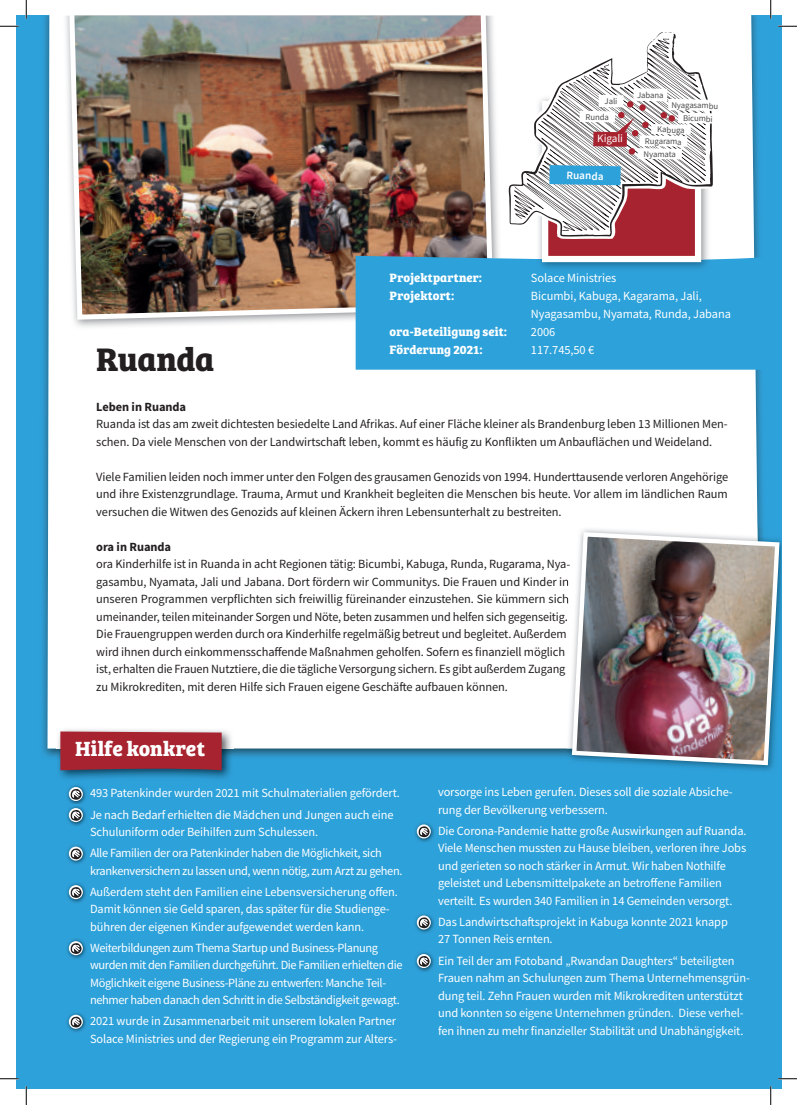
<style>
.page{position:relative;width:797px;height:1105px;background:#fff}
.page>*{position:absolute;margin:0;border:0;box-sizing:border-box;transform-origin:0 0}
.t1{font:700 33.75px "Bree Serif";letter-spacing:-.01em;color:#231f20}
.t2{font:700 21.25px "Bree Serif";letter-spacing:.005em;color:#fff}
.t3{font:12.5px/17.5px "Source Sans Pro";letter-spacing:-.005em;color:#231f20}
.t4{font:12.5px/17.5px "Source Sans Pro";letter-spacing:-.01em;color:#fff}
.t5{font:12.5px/17.5px "Source Sans Pro";letter-spacing:-.03em;color:#fff}
.t6{font:700 12.5px "Bree Serif";letter-spacing:.01em;color:#fff}
.t7{font:700 12.5px "Source Sans Pro";letter-spacing:-.005em;color:#231f20}
.t8{font:600 11.25px "Source Sans Pro";color:#fff}
.t9{font:11.25px "Source Sans Pro";color:#fff}
.t10{font:8.75px/13.1px "Source Sans Pro";color:#4d4b4b}
</style>
<div class="page">
<div style="left:16px;top:16px;width:765px;height:1073px;background:#2ca1da"></div>
<img style="left:42px;top:16px;width:14px;height:741px">
<img style="left:760px;top:370px;width:3px;height:157px">
<img style="left:233px;top:748px;width:334px;height:9px">
<div style="left:48px;top:16px;width:712px;height:732px;background:#fff"></div>
<img style="left:496px;top:16px;width:7px;height:240px">
<img style="left:63px;top:284px;width:292px;height:45px">
<img style="left:66px;top:16px;width:430px;height:306px">
<img style="left:68px;top:785px;width:17px;height:41px">
<svg style="left:67px;top:788px;width:19px;height:33px"></svg>
<img style="left:67px;top:845px;width:19px;height:19px">
<svg style="left:69px;top:847px;width:14px;height:14px"></svg>
<svg style="left:71px;top:848px;width:11px;height:11px"></svg>
<img style="left:67px;top:883px;width:19px;height:20px">
<svg style="left:69px;top:885px;width:14px;height:14px"></svg>
<svg style="left:71px;top:887px;width:11px;height:11px"></svg>
<img style="left:67px;top:939px;width:19px;height:20px">
<svg style="left:69px;top:941px;width:14px;height:14px"></svg>
<svg style="left:71px;top:943px;width:11px;height:11px"></svg>
<img style="left:67px;top:1013px;width:19px;height:19px">
<svg style="left:69px;top:1015px;width:14px;height:14px"></svg>
<svg style="left:71px;top:1016px;width:11px;height:11px"></svg>
<img style="left:415px;top:823px;width:19px;height:19px">
<svg style="left:417px;top:824px;width:14px;height:14px"></svg>
<svg style="left:418px;top:826px;width:11px;height:11px"></svg>
<img style="left:415px;top:914px;width:19px;height:19px">
<svg style="left:417px;top:915px;width:14px;height:14px"></svg>
<svg style="left:418px;top:917px;width:11px;height:11px"></svg>
<img style="left:415px;top:952px;width:19px;height:20px">
<svg style="left:417px;top:954px;width:14px;height:14px"></svg>
<svg style="left:418px;top:956px;width:11px;height:11px"></svg>
<img style="left:56px;top:727px;width:177px;height:52px">
<svg style="left:60px;top:731px;width:162px;height:39px;background:#a52935"></svg>
<svg style="left:355px;top:256px;width:405px;height:114px"></svg>
<img style="left:567px;top:527px;width:193px;height:221px">
<svg style="left:567px;top:559px;width:2px;height:12px"></svg>
<svg style="left:567px;top:577px;width:2px;height:29px"></svg>
<svg style="left:567px;top:612px;width:1px;height:12px"></svg>
<img style="left:569px;top:530px;width:212px;height:237px">
<img style="left:536px;top:245px;width:174px;height:27px">
<div style="left:545px;top:104px;width:153px;height:155px;background:#a7232f"></div>
<div style="left:542px;top:101px;width:159px;height:161px;border:6px solid #fff"></div>
<svg style="left:503px;top:26px;width:219px;height:219px"></svg>
<svg style="left:508px;top:32px;width:204px;height:205px;fill:#fff"></svg>
<svg style="left:513px;top:31px;width:208px;height:200px;background:#d3cacd"></svg>
<div style="left:627px;top:101px;width:6px;height:7px;background:#a7232f;border-radius:50%"></div>
<div style="left:639px;top:104px;width:6px;height:7px;background:#a7232f;border-radius:50%"></div>
<svg style="left:0;top:25px;width:19px;height:2px"></svg>
<svg style="left:778px;top:25px;width:19px;height:2px"></svg>
<svg style="left:0;top:1078px;width:19px;height:1px"></svg>
<svg style="left:778px;top:1078px;width:19px;height:1px"></svg>
<svg style="left:25px;top:0;width:2px;height:19px"></svg>
<svg style="left:25px;top:1086px;width:2px;height:19px"></svg>
<svg style="left:770px;top:0;width:1px;height:19px"></svg>
<svg style="left:770px;top:1086px;width:1px;height:19px"></svg>
<p class="t10" style="left:605px;top:95px;width:14px;rotate:1deg">Jali</p>
<p class="t10" style="left:585px;top:110px;width:25px;rotate:1deg">Runda</p>
<p class="t9" style="left:597px;top:131px;width:27px;rotate:1deg">Kigali</p>
<p class="t8" style="left:566px;top:168px;width:39px;rotate:1deg">Ruanda</p>
<p class="t10" style="left:637px;top:88px;width:28px;rotate:1deg">Jabana</p>
<p class="t10" style="left:683px;top:99px;width:36px;text-indent:-12px;rotate:1deg">Nyagasambu<br>Bicumbi</p>
<p class="t10" style="left:657px;top:123px;width:29px;rotate:1deg">Kabuga</p>
<p class="t10" style="left:644px;top:135px;width:39px;line-height:12.8px;rotate:1deg">Rugarama<br>Nyamata</p>
<p class="t6" style="left:389px;top:268px;width:94px">Projektpartner:</p>
<p class="t4" style="left:531px;top:269px;width:87px">Solace Ministries</p>
<p class="t6" style="left:389px;top:286px;width:66px">Projektort:</p>
<p class="t4" style="left:531px;top:287px;width:201px;line-height:18px">Bicumbi, Kabuga, Kagarama, Jali,<br>Nyagasambu, Nyamata, Runda, Jabana</p>
<p class="t6" style="left:389px;top:322px;width:119px">ora-Beteiligung seit:</p>
<p class="t4" style="left:531px;top:323px;width:26px">2006</p>
<p class="t6" style="left:389px;top:340px;width:95px">Förderung 2021:</p>
<p class="t4" style="left:531px;top:341px;width:65px">117.745,50 €</p>
<h1 class="t1" style="left:96px;top:333px;width:120px">Ruanda</h1>
<p class="t7" style="left:96px;top:399px;width:91px">Leben in Ruanda</p>
<p class="t3" style="left:96px;top:415px;width:633px">Ruanda ist das am zweit dichtesten besiedelte Land Afrikas. Auf einer Fläche kleiner als Brandenburg leben 13 Millionen Men&shy;schen. Da viele Menschen von der Landwirtschaft leben, kommt es häufig zu Konflikten um Anbauflächen und Weideland.</p>
<p class="t3" style="left:96px;top:468px;width:633px;text-align:justify">Viele Familien leiden noch immer unter den Folgen des grausamen Genozids von 1994. Hunderttausende verloren Angehörige und ihre Existenzgrundlage. Trauma, Armut und Krankheit begleiten die Menschen bis heute. Vor allem im ländlichen Raum versuchen die Witwen des Genozids auf kleinen Äckern ihren Lebensunterhalt zu bestreiten.</p>
<p class="t7" style="left:96px;top:539px;width:76px">ora in Ruanda</p>
<p class="t3" style="left:96px;top:555px;width:475px">ora Kinderhilfe ist in Ruanda in acht Regionen tätig: Bicumbi, Kabuga, Runda, Rugarama, Nya&shy;gasambu, Nyamata, Jali und Jabana. Dort fördern wir Communitys. Die Frauen und Kinder in unseren Programmen verpflichten sich freiwillig füreinander einzustehen. Sie kümmern sich umeinander, teilen miteinander Sorgen und Nöte, beten zusammen und helfen sich gegenseitig.<br>Die Frauengruppen werden durch ora Kinderhilfe regelmäßig betreut und begleitet. Außerdem wird ihnen durch einkommensschaffende Maßnahmen geholfen. Sofern es finanziell möglich ist, erhalten die Frauen Nutztiere, die die tägliche Versorgung sichern. Es gibt außerdem Zugang zu Mikrokrediten, mit deren Hilfe sich Frauen eigene Geschäfte aufbauen können.</p>
<h2 class="t2" style="left:75px;top:732px;width:131px">Hilfe konkret</h2>
<p class="t4" style="left:90px;top:783px;width:311px;line-height:21px">493 Patenkinder wurden 2021 mit Schulmaterialien gefördert.<br>Je nach Bedarf erhielten die Mädchen und Jungen auch eine</p>
<p class="t5" style="left:90px;top:821px;width:293px;line-height:21px">Schuluniform oder Beihilfen zum Schulessen.<br>Alle Familien der ora Patenkinder haben die Möglichkeit, sich</p>
<p class="t5" style="left:90px;top:860px;width:314px;line-height:21px">krankenversichern zu lassen und, wenn nötig, zum Arzt zu gehen.<br>Außerdem steht den Familien eine Lebensversicherung offen.</p>
<p class="t4" style="left:90px;top:900px;width:301px">Damit können sie Geld sparen, das später für die Studienge&shy;bühren der eigenen Kinder aufgewendet werden kann.</p>
<p class="t5" style="left:90px;top:939px;width:314px">Weiterbildungen zum Thema Startup und Business-Planung wurden mit den Familien durchgeführt. Die Familien erhielten die Möglichkeit eigene Business-Pläne zu entwerfen: Manche Teil&shy;nehmer haben danach den Schritt in die Selbständigkeit gewagt.</p>
<p class="t4" style="left:90px;top:1012px;width:308px">2021 wurde in Zusammenarbeit mit unserem lokalen Partner<br>Solace Ministries und der Regierung ein Programm zur Alters-</p>
<p class="t4" style="left:438px;top:783px;width:296px">vorsorge ins Leben gerufen. Dieses soll die soziale Absiche&shy;rung der Bevölkerung verbessern.</p>
<p class="t4" style="left:438px;top:822px;width:310px">Die Corona-Pandemie hatte große Auswirkungen auf Ruanda.<br>Viele Menschen mussten zu Hause bleiben, verloren ihre Jobs und gerieten so noch stärker in Armut. Wir haben Nothilfe geleistet und Lebensmittelpakete an betroffene Familien verteilt. Es wurden 340 Familien in 14 Gemeinden versorgt.</p>
<p class="t4" style="left:438px;top:913px;width:291px">Das Landwirtschaftsprojekt in Kabuga konnte 2021 knapp<br>27 Tonnen Reis ernten.</p>
<p class="t4" style="left:438px;top:951px;width:313px">Ein Teil der am Fotoband „Rwandan Daughters“ beteiligten Frauen nahm an Schulungen zum Thema Unternehmensgrün&shy;dung teil. Zehn Frauen wurden mit Mikrokrediten unterstützt und konnten so eigene Unternehmen gründen. Diese verhel&shy;fen ihnen zu mehr finanzieller Stabilität und Unabhängigkeit.</p>
</div>
